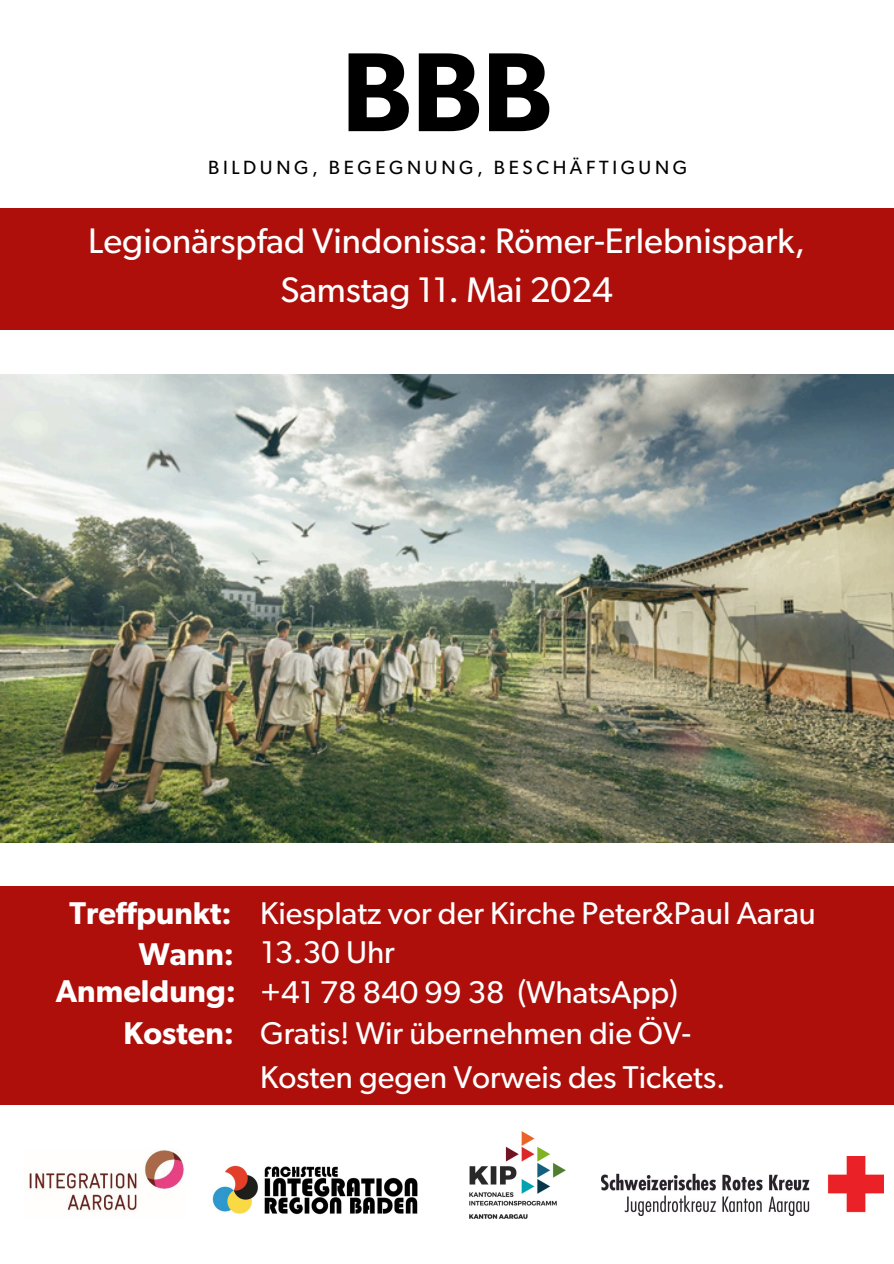
<style>
.page{position:relative;width:894px;height:1264px;background:#fff}
.page>*{position:absolute;margin:0;border:0;box-sizing:border-box;transform-origin:0 0}
.t1{font:600 112.65px "Gibson";color:#000}
.t2{font:35.55px/49.5px "Gibson";color:#fff;text-align:center}
.t3{font:31.5px/43.8px "Gibson";color:#fff}
.t4{font:600 31.5px "Gibson";color:#fff}
.t5{font:19.2px "Gibson";letter-spacing:.19em;color:#000}
</style>
<div class="page">
<img style="left:601px;top:1156px;width:281px;height:59px">
<img style="left:469px;top:1131px;width:96px;height:87px">
<img style="left:28px;top:1149px;width:156px;height:62px">
<div style="left:0;top:886px;width:893px;height:218px;background:#ae0f0a"></div>
<div style="left:0;top:208px;width:893px;height:122px;background:#ae0f0a"></div>
<img style="left:212px;top:1165px;width:206px;height:50px">
<img style="left:1px;top:374px;width:892px;height:468px">
<p class="t1" style="left:341px;top:41px;width:212px">BBB</p>
<p class="t5" style="left:208px;top:159px;width:480px">BILDUNG, BEGEGNUNG, BESCHÄFTIGUNG</p>
<p class="t2" style="left:88px;top:217px;width:718px">Legionärspfad Vindonissa: Römer-Erlebnispark,<br>Samstag 11. Mai 2024</p>
<h4 class="t4" style="left:69px;top:898px;width:164px">Treffpunkt:</h4>
<h4 class="t4" style="left:139px;top:939px;width:97px">Wann:</h4>
<h4 class="t4" style="left:56px;top:977px;width:182px">Anmeldung:</h4>
<h4 class="t4" style="left:124px;top:1019px;width:112px">Kosten:</h4>
<p class="t3" style="left:260px;top:1012px;width:467px">Gratis! Wir übernehmen die ÖV-<br>Kosten gegen Vorweis des Tickets.</p>
<h3 class="t3" style="left:260px;top:892px;width:557px">Kiesplatz vor der Kirche Peter&amp;Paul Aarau</h3>
<h3 class="t3" style="left:261px;top:931px;width:135px">13.30 Uhr</h3>
<h3 class="t3" style="left:260px;top:971px;width:419px">+41 78 840 99 38 (WhatsApp)</h3>
</div>
